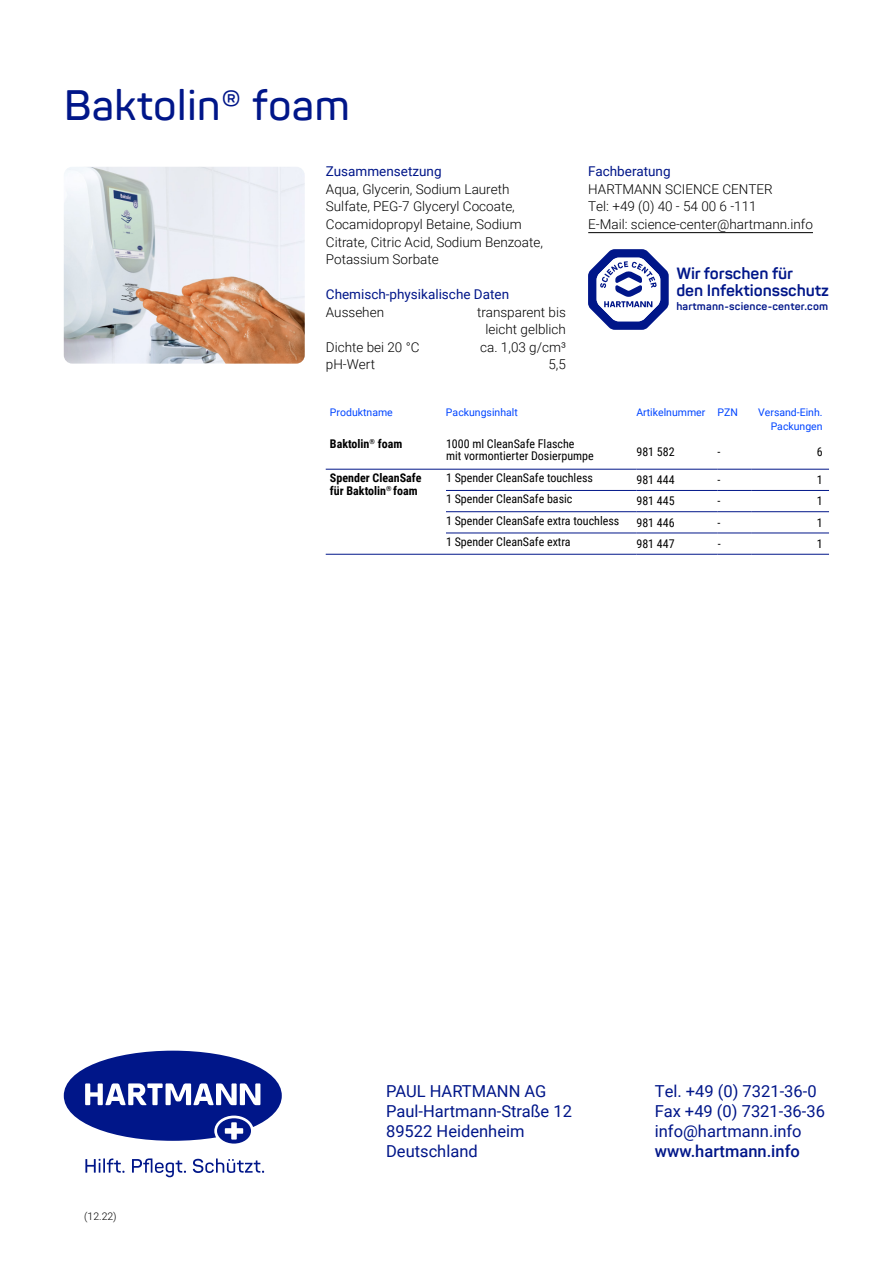
<style>
.page{position:relative;width:893px;height:1263px;background:#fff}
.page>*{position:absolute;margin:0;border:0;box-sizing:border-box;transform-origin:0 0}
.t1{font:600 42px "Panton";color:#001689}
.t2{font:16.5px/19.8px "Roboto";color:#001689}
.t3{font:500 16.5px "Roboto";color:#001689}
.t4{font:700 16.2px/16.5px "Panton";letter-spacing:-.005em;color:#001689}
.t5{font:300 13.5px/17.5px "Roboto";color:#000}
.t6{font:13.5px "Roboto";color:#001689}
.t7{font:12px/12px "Roboto Condensed";color:#000}
.t8{font:700 12px/13.5px "Roboto Condensed";color:#000}
.t9{font:700 10.65px "Panton";letter-spacing:.015em;color:#001689}
.t10{font:10.5px/13.5px "Roboto";color:#0045ff;text-align:right}
.t11{font:300 10.5px "Roboto";color:#000}
</style>
<div class="page">
<img style="left:64px;top:167px;width:241px;height:197px">
<hr style="left:588px;top:232px;width:225px;height:1px;background:#000">
<svg style="left:588px;top:249px;width:81px;height:81px"></svg>
<hr style="left:636px;top:490px;width:82px;height:1px;background:#001689">
<hr style="left:718px;top:490px;width:33px;height:1px;background:#001689">
<hr style="left:751px;top:490px;width:78px;height:1px;background:#001689">
<hr style="left:326px;top:469px;width:120px;height:1px;background:#001689">
<hr style="left:446px;top:490px;width:190px;height:1px;background:#001689">
<hr style="left:326px;top:554px;width:120px;height:1px;background:#001689">
<hr style="left:446px;top:469px;width:190px;height:1px;background:#001689">
<hr style="left:636px;top:469px;width:82px;height:1px;background:#001689">
<hr style="left:718px;top:469px;width:33px;height:1px;background:#001689">
<hr style="left:751px;top:469px;width:78px;height:1px;background:#001689">
<hr style="left:446px;top:511px;width:190px;height:1px;background:#001689">
<hr style="left:636px;top:511px;width:82px;height:1px;background:#001689">
<hr style="left:718px;top:511px;width:33px;height:1px;background:#001689">
<hr style="left:751px;top:511px;width:78px;height:1px;background:#001689">
<hr style="left:446px;top:533px;width:190px;height:1px;background:#001689">
<hr style="left:636px;top:533px;width:82px;height:1px;background:#001689">
<hr style="left:718px;top:533px;width:33px;height:1px;background:#001689">
<hr style="left:751px;top:533px;width:78px;height:1px;background:#001689">
<hr style="left:446px;top:554px;width:190px;height:1px;background:#001689">
<hr style="left:636px;top:554px;width:82px;height:1px;background:#001689">
<hr style="left:718px;top:554px;width:33px;height:1px;background:#001689">
<hr style="left:751px;top:554px;width:78px;height:1px;background:#001689">
<div style="left:217px;top:1118px;width:34px;height:25px;background:#001689;border-radius:50%"></div>
<svg style="left:64px;top:1051px;width:218px;height:90px"></svg>
<svg style="left:85px;top:1158px;width:39px;height:15px"></svg>
<svg style="left:132px;top:1158px;width:54px;height:19px"></svg>
<svg style="left:193px;top:1158px;width:71px;height:15px"></svg>
<h1 class="t1" style="left:64px;top:79px;width:288px">Baktolin® foam</h1>
<p class="t6" style="left:326px;top:162px;width:117px">Zusammensetzung</p>
<p class="t5" style="left:326px;top:180px;width:219px">Aqua, Glycerin, Sodium Laureth<br>Sulfate, PEG-7 Glyceryl Cocoate,<br>Cocamidopropyl Betaine, Sodium<br>Citrate, Citric Acid, Sodium Benzoate,<br>Potassium Sorbate</p>
<p class="t6" style="left:326px;top:285px;width:185px">Chemisch-physikalische Daten</p>
<p class="t5" style="left:326px;top:303px;width:60px">Aussehen</p>
<p class="t5" style="left:477px;top:303px;width:90px;text-align:right">transparent bis leicht gelblich</p>
<p class="t5" style="left:326px;top:338px;width:95px">Dichte bei 20 °C</p>
<p class="t5" style="left:480px;top:338px;width:87px">ca. 1,03 g/cm³</p>
<p class="t5" style="left:326px;top:355px;width:51px">pH-Wert</p>
<p class="t5" style="left:548px;top:355px;width:19px">5,5</p>
<p class="t6" style="left:588px;top:162px;width:84px">Fachberatung</p>
<p class="t5" style="left:588px;top:180px;width:226px">HARTMANN SCIENCE CENTER<br>Tel: +49 (0) 40 - 54 00 6 -111<br>E-Mail: science-center@hartmann.info</p>
<p class="t4" style="left:676px;top:265px;width:154px">Wir forschen für<br>den Infektionsschutz</p>
<p class="t9" style="left:676px;top:299px;width:153px">hartmann-science-center.com</p>
<p class="t10" style="left:330px;top:405px;width:64px">Produktname</p>
<p class="t10" style="left:446px;top:405px;width:73px">Packungsinhalt</p>
<p class="t10" style="left:636px;top:405px;width:103px">Artikelnummer PZN</p>
<p class="t10" style="left:758px;top:405px;width:66px">Versand-Einh.<br>Packungen</p>
<p class="t8" style="left:330px;top:436px;width:74px">Baktolin<sup>®</sup> foam</p>
<p class="t7" style="left:446px;top:437px;width:149px">1000 ml CleanSafe Flasche<br>mit vormontierter Dosierpumpe</p>
<p class="t7" style="left:636px;top:446px;width:40px">981 582</p>
<p class="t7" style="left:718px;top:446px;width:4px">-</p>
<p class="t7" style="left:817px;top:446px;width:7px">6</p>
<p class="t8" style="left:330px;top:470px;width:93px">Spender CleanSafe für Baktolin<sup>®</sup> foam</p>
<p class="t7" style="left:446px;top:471px;width:148px">1 Spender CleanSafe touchless</p>
<p class="t7" style="left:636px;top:473px;width:40px">981 444</p>
<p class="t7" style="left:718px;top:473px;width:4px">-</p>
<p class="t7" style="left:817px;top:473px;width:7px">1</p>
<p class="t7" style="left:446px;top:492px;width:128px">1 Spender CleanSafe basic</p>
<p class="t7" style="left:636px;top:495px;width:40px">981 445</p>
<p class="t7" style="left:718px;top:495px;width:4px">-</p>
<p class="t7" style="left:817px;top:495px;width:7px">1</p>
<p class="t7" style="left:446px;top:514px;width:175px">1 Spender CleanSafe extra touchless</p>
<p class="t7" style="left:636px;top:516px;width:40px">981 446</p>
<p class="t7" style="left:718px;top:516px;width:4px">-</p>
<p class="t7" style="left:817px;top:516px;width:7px">1</p>
<p class="t7" style="left:446px;top:535px;width:126px">1 Spender CleanSafe extra</p>
<p class="t7" style="left:636px;top:537px;width:40px">981 447</p>
<p class="t7" style="left:718px;top:537px;width:4px">-</p>
<p class="t7" style="left:817px;top:537px;width:7px">1</p>
<p class="t11" style="left:84px;top:1209px;width:34px">(12.22)</p>
<p class="t2" style="left:386px;top:1081px;width:187px">PAUL HARTMANN AG<br>Paul-Hartmann-Straße 12<br>89522 Heidenheim<br>Deutschland</p>
<p class="t2" style="left:655px;top:1081px;width:172px">Tel. +49 (0) 7321-36-0<br>Fax +49 (0) 7321-36-36 info@hartmann.info</p>
<p class="t3" style="left:655px;top:1139px;width:147px">www.hartmann.info</p>
</div>
